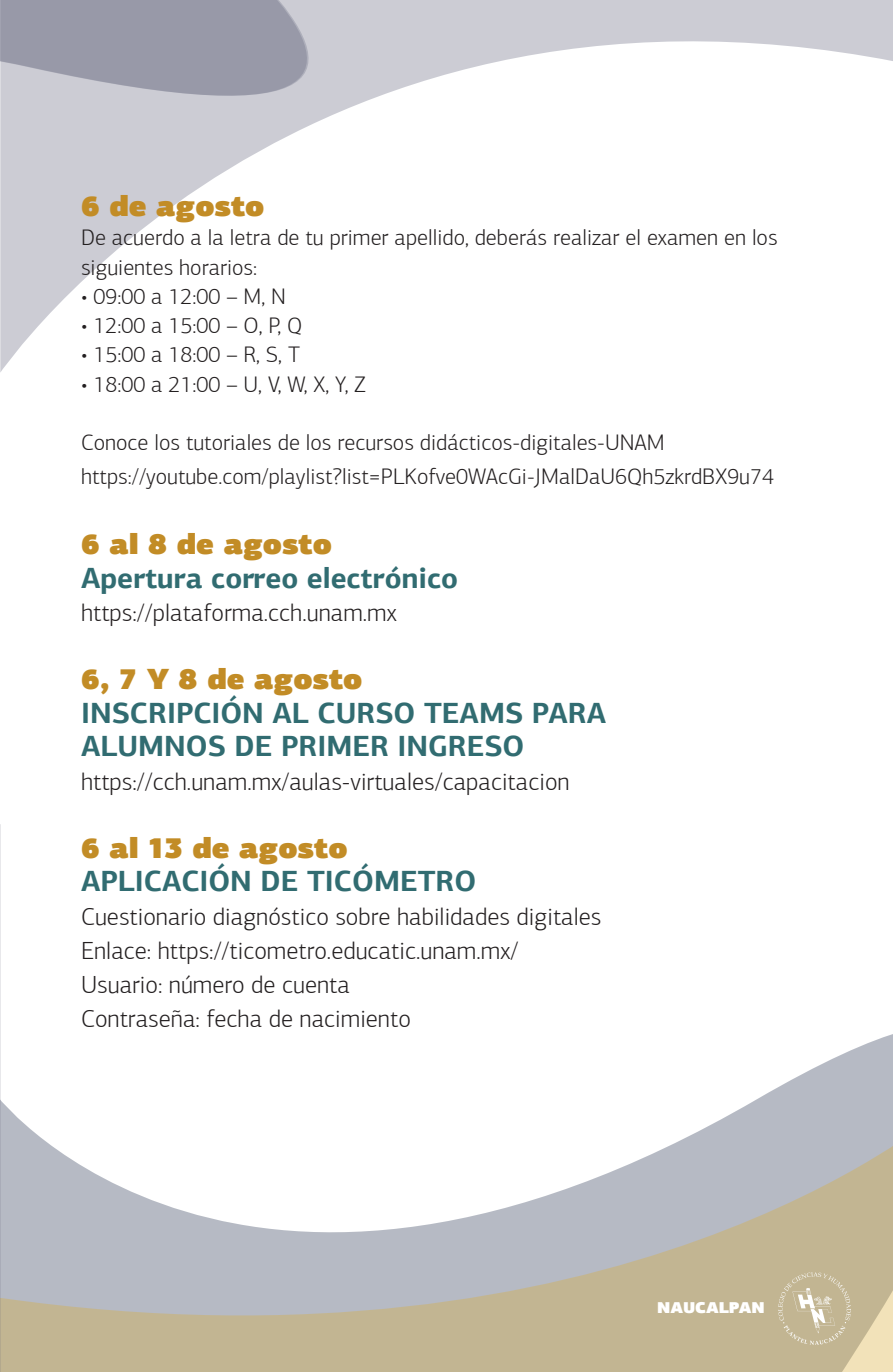
<style>
.page{position:relative;width:893px;height:1372px;background:#fff}
.page>*{position:absolute;margin:0;border:0;box-sizing:border-box;transform-origin:0 0}
.t1{font:700 29.25px/33.8px "PF Agora Sans Pro";color:#316c71}
.t2{font:900 29.25px "PF Agora Sans Pro";color:#c28c26}
.t3{font:300 24.75px/33.8px "PF Agora Sans Pro";color:#231f20}
.t4{font:300 22.5px/29.2px "PF Agora Sans Pro";color:#231f20}
.t5{font:900 15.75px "PF Agora Sans Pro";color:#fff}
</style>
<div class="page">
<svg style="left:1px;top:1034px;width:892px;height:82px"></svg>
<svg style="left:1px;top:1116px;width:892px;height:255px"></svg>
<svg style="left:311px;top:0;width:582px;height:125px"></svg>
<svg style="left:778px;top:1272px;width:73px;height:72px;background:#c8bd9e"></svg>
<svg style="left:0;top:824px;width:1px;height:547px"></svg>
<svg style="left:0;top:0;width:309px;height:372px"></svg>
<svg style="left:0;top:0;width:32px;height:157px;background:#b7b7c2"></svg>
<h1 class="t2" style="left:81px;top:186px;width:185px">6 de agosto</h1>
<p class="t4" style="left:81px;top:223px;width:698px">De acuerdo a la letra de tu primer apellido, deberás realizar el examen en los siguientes horarios:</p>
<p class="t4" style="left:81px;top:282px;width:206px">• 09:00 a 12:00 – M, N</p>
<p class="t4" style="left:81px;top:311px;width:223px">• 12:00 a 15:00 – O, P, Q</p>
<p class="t4" style="left:81px;top:340px;width:221px">• 15:00 a 18:00 – R, S, T</p>
<p class="t4" style="left:81px;top:369px;width:286px">• 18:00 a 21:00 – U, V, W, X, Y, Z</p>
<p class="t4" style="left:81px;top:426px;width:695px;line-height:33.8px">Conoce los tutoriales de los recursos didácticos-digitales-UNAM https://youtube.com/playlist?list=PLKofve0WAcGi-JMalDaU6Qh5zkrdBX9u74</p>
<h1 class="t2" style="left:81px;top:523px;width:252px">6 al 8 de agosto</h1>
<h1 class="t1" style="left:81px;top:560px;width:379px">Apertura correo electrónico</h1>
<p class="t3" style="left:81px;top:596px;width:317px">https://plataforma.cch.unam.mx</p>
<h1 class="t2" style="left:81px;top:658px;width:283px">6, 7 Y 8 de agosto</h1>
<h1 class="t1" style="left:81px;top:695px;width:527px">INSCRIPCIÓN AL CURSO TEAMS PARA<br>ALUMNOS DE PRIMER INGRESO</h1>
<p class="t3" style="left:81px;top:765px;width:490px">https://cch.unam.mx/aulas-virtuales/capacitacion</p>
<h1 class="t2" style="left:81px;top:827px;width:268px">6 al 13 de agosto</h1>
<h1 class="t1" style="left:81px;top:864px;width:397px">APLICACIÓN DE TICÓMETRO</h1>
<p class="t3" style="left:81px;top:900px;width:522px">Cuestionario diagnóstico sobre habilidades digitales Enlace: https://ticometro.educatic.unam.mx/ Usuario: número de cuenta<br>Contraseña: fecha de nacimiento</p>
<p class="t5" style="left:657px;top:1296px;width:109px">NAUCALPAN</p>
</div>
